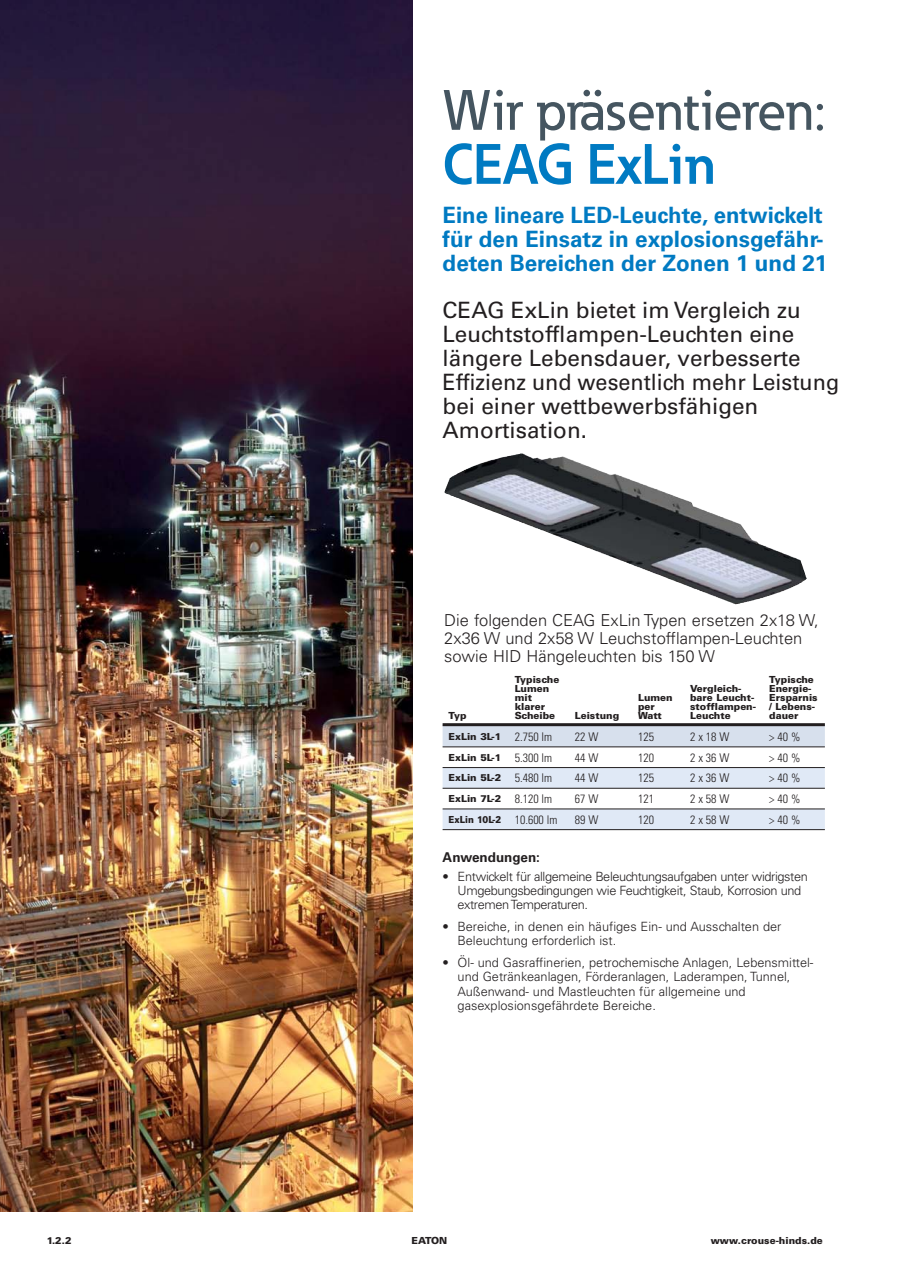
<style>
.page{position:relative;width:910px;height:1280px;background:#fff}
.page>*{position:absolute;margin:0;border:0;box-sizing:border-box;transform-origin:0 0}
.t1{font:500 56.25px "Eaton";color:#455560}
.t2{font:700 56.25px "Eaton";letter-spacing:-.01em;color:#007ac2}
.t3{font:22.5px/24px "Univers LT Std";color:#231f20}
.t4{font:700 22.5px/24px "Univers LT Std";color:#007ac2}
.t5{font:300 16.5px/18px "Univers LT Std";color:#231f20}
.t6{font:700 13.5px "Univers LT Std";color:#231f20}
.t7{font:300 12.75px/14.2px "Univers LT Std";color:#231f20}
.t8{font:300 12.75px/14.2px "Univers LT Std";letter-spacing:-.03em;color:#231f20}
.t9{font:300 condensed 12px "Univers LT Std";color:#231f20}
.t10{font:900 9.75px/9px "Univers LT Std";color:#231f20}
.t11{font:900 9.75px "Univers LT Pro 75";color:#231f20}
.t12{font:900 9.75px "Univers LT Std";color:#231f20;scale:.9 1}
.s1{font-weight:300;font-stretch:condensed;font-size:12px}
</style>
<div class="page">
<img style="left:0;top:0;width:413px;height:1212px">
<img style="left:444px;top:453px;width:278px;height:146px">
<svg style="left:443px;top:726px;width:382px;height:21px;background:#d0d8e5"></svg>
<svg style="left:443px;top:768px;width:382px;height:61px"></svg>
<hr style="left:443px;top:723px;width:382px;height:3px;background:#231f20">
<hr style="left:443px;top:747px;width:382px;height:1px;background:#231f20">
<hr style="left:443px;top:767px;width:382px;height:1px;background:#231f20">
<hr style="left:443px;top:788px;width:382px;height:1px;background:#231f20">
<hr style="left:443px;top:809px;width:382px;height:1px;background:#231f20">
<hr style="left:443px;top:829px;width:382px;height:1px;background:#231f20">
<h1 class="t1" style="left:443px;top:90px;width:384px">Wir präsentieren:</h1>
<h1 class="t2" style="left:443px;top:131px;width:275px">CEAG ExLin</h1>
<h2 class="t4" style="left:443px;top:205px;width:386px">Eine lineare LED-Leuchte, entwickelt für den Einsatz in explosionsgefähr&shy;deten Bereichen der Zonen 1 und 21</h2>
<h2 class="t3" style="left:443px;top:299px;width:398px">CEAG ExLin bietet im Vergleich zu<br>Leuchtstofflampen-Leuchten eine längere Lebensdauer, verbesserte<br>Effizienz und wesentlich mehr Leistung bei einer wettbewerbsfähigen<br>Amortisation.</h2>
<p class="t5" style="left:444px;top:613px;width:376px">Die folgenden CEAG ExLin Typen ersetzen 2x18 W,<br>2x36 W und 2x58 W Leuchstofflampen-Leuchten sowie HID Hängeleuchten bis 150 W</p>
<p class="t10" style="left:449px;top:711px;width:20px">Typ</p>
<p class="t10" style="left:515px;top:675px;width:46px">Typische<br>Lumen mit klarer<br>Scheibe</p>
<p class="t10" style="left:575px;top:711px;width:46px">Leistung</p>
<p class="t10" style="left:638px;top:693px;width:36px">Lumen per<br>Watt</p>
<p class="t10" style="left:690px;top:684px;width:67px">Vergleich&shy;bare Leucht&shy;stofflampen-<br>Leuchte</p>
<p class="t10" style="left:769px;top:675px;width:50px">Typische<br>Energie-<br>Ersparnis / Lebens&shy;dauer</p>
<p class="t10" style="left:449px;top:732px;width:105px">ExLin 3L-1 <span class="s1">2.750 lm</span></p>
<p class="t9" style="left:575px;top:731px;width:25px">22 W</p>
<p class="t9" style="left:638px;top:731px;width:17px">125</p>
<p class="t9" style="left:690px;top:731px;width:41px">2 x 18 W</p>
<p class="t9" style="left:769px;top:731px;width:33px">&gt; 40 %</p>
<p class="t10" style="left:449px;top:753px;width:105px">ExLin 5L-1 <span class="s1">5.300 lm</span></p>
<p class="t9" style="left:575px;top:751px;width:25px">44 W</p>
<p class="t9" style="left:638px;top:751px;width:17px">120</p>
<p class="t9" style="left:690px;top:751px;width:41px">2 x 36 W</p>
<p class="t9" style="left:769px;top:751px;width:33px">&gt; 40 %</p>
<p class="t10" style="left:449px;top:774px;width:105px">ExLin 5L-2 <span class="s1">5.480 lm</span></p>
<p class="t9" style="left:575px;top:772px;width:25px">44 W</p>
<p class="t9" style="left:638px;top:772px;width:17px">125</p>
<p class="t9" style="left:690px;top:772px;width:41px">2 x 36 W</p>
<p class="t9" style="left:769px;top:772px;width:33px">&gt; 40 %</p>
<p class="t10" style="left:449px;top:795px;width:105px">ExLin 7L-2 <span class="s1">8.120 lm</span></p>
<p class="t9" style="left:575px;top:793px;width:25px">67 W</p>
<p class="t9" style="left:638px;top:793px;width:17px">121</p>
<p class="t9" style="left:690px;top:793px;width:41px">2 x 58 W</p>
<p class="t9" style="left:769px;top:793px;width:33px">&gt; 40 %</p>
<p class="t12" style="left:449px;top:815px;width:123px">ExLin 10L-2 <span class="s1">10.600 lm</span></p>
<p class="t9" style="left:575px;top:814px;width:25px">89 W</p>
<p class="t9" style="left:638px;top:814px;width:17px">120</p>
<p class="t9" style="left:690px;top:814px;width:41px">2 x 58 W</p>
<p class="t9" style="left:769px;top:814px;width:33px">&gt; 40 %</p>
<p class="t6" style="left:443px;top:851px;width:99px">Anwendungen:</p>
<p class="t8" style="left:458px;top:870px;width:352px;text-indent:-15px">• Entwickelt für allgemeine Beleuchtungsaufgaben unter widrigsten<br>Umgebungsbedingungen wie Feuchtigkeit, Staub, Korrosion und extremen Temperaturen.</p>
<p class="t7" style="left:458px;top:920px;width:325px;text-indent:-15px">• Bereiche, in denen ein häufiges Ein- und Ausschalten der<br>Beleuchtung erforderlich ist.</p>
<p class="t7" style="left:458px;top:956px;width:357px;text-indent:-15px">• Öl- und Gasraffinerien, petrochemische Anlagen, Lebensmittel&shy;und Getränkeanlagen, Förderanlagen, Laderampen, Tunnel, Außenwand- und Mastleuchten für allgemeine und gasexplosionsgefährdete Bereiche.</p>
<p class="t11" style="left:47px;top:1235px;width:26px">1.2.2</p>
<p class="t11" style="left:412px;top:1235px;width:37px">EATON</p>
<p class="t11" style="left:711px;top:1235px;width:114px">www.crouse-hinds.de</p>
</div>
